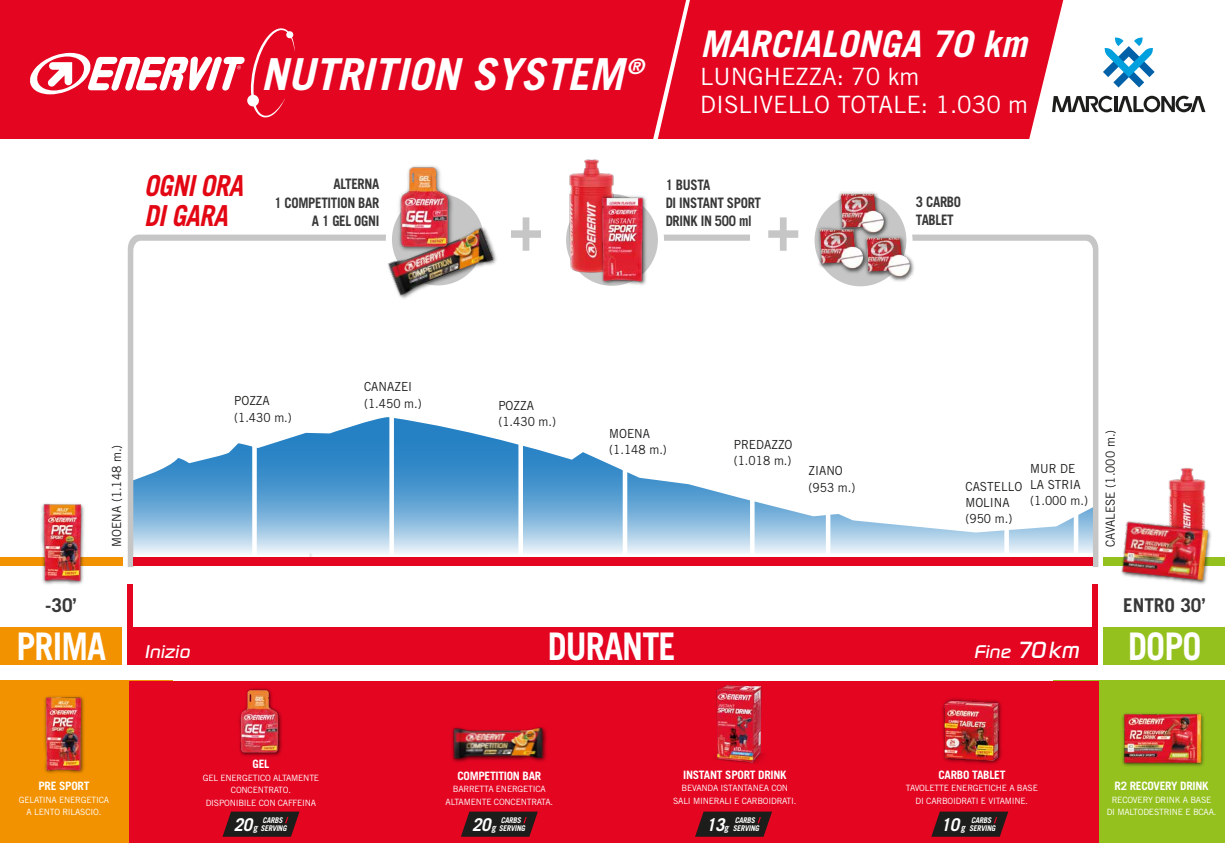
<style>
.page{position:relative;width:1225px;height:843px;background:#fff}
.page>*{position:absolute;margin:0;border:0;box-sizing:border-box;transform-origin:0 0}
.t1{font:700 61.25px "Trade Gothic LT Std";color:#c6c6c6;scale:.9 1}
.t2{font:italic 700 44.1px "Trade Gothic LT Std";color:#fff}
.t3{font:700 38.06px "Trade Gothic LT Std";letter-spacing:-.025em;color:#fff;scale:.9 1}
.t4{font:italic 700 36.75px "Trade Gothic LT Std";color:#fff}
.t5{font:italic 700 28.96px/29.8px "Trade Gothic LT Std";letter-spacing:-.025em;color:#e30613;scale:.9 1}
.t6{font:23.89px/28px "Trade Gothic LT Std";color:#fff}
.t7{font:700 18.99px "Trade Gothic LT Std";color:#383838}
.t8{font:italic 700 17.68px "Trade Gothic LT Std";letter-spacing:-.02em;color:#fff;scale:.95 1}
.t9{font:italic 700 17.41px "Digital Serial";color:#fff;scale:1.1 1}
.t10{font:700 14.44px/18.3px "Trade Gothic LT Std";letter-spacing:-.025em;color:#383838;scale:.9 1}
.t11{font:12.51px/16.1px "Trade Gothic LT Std";color:#1d1d1b;scale:.95 1}
.t12{font:700 11.55px "Trade Gothic LT Std";letter-spacing:-.025em;color:#fff}
.t13{font:8.66px/12.5px "Trade Gothic LT Std";letter-spacing:-.025em;color:#fff;text-align:center}
.t14{font:italic 700 7.88px/7.3px "Trade Gothic LT Std";letter-spacing:-.02em;color:#fff;scale:.95 1}
.s1{font-family:"Trade Gothic LT Std";font-style:normal;font-size:38.06px}
.s2{font-size:22.22px}
.s3{font-size:9.36px}
</style>
<div class="page">
<svg style="left:127px;top:234px;width:972px;height:333px"></svg>
<div style="left:482px;top:209px;width:84px;height:36px;background:#fff"></div>
<div style="left:751px;top:209px;width:65px;height:36px;background:#fff"></div>
<div style="left:750px;top:494px;width:5px;height:75px;background:#fff"></div>
<div style="left:252px;top:444px;width:5px;height:123px;background:#fff"></div>
<div style="left:389px;top:414px;width:5px;height:161px;background:#fff"></div>
<div style="left:518px;top:439px;width:5px;height:136px;background:#fff"></div>
<hr style="left:623px;top:468px;width:4px;height:103px;background:#fff">
<hr style="left:826px;top:512px;width:4px;height:59px;background:#fff">
<div style="left:0;top:0;width:1225px;height:138px;background:#e40521"></div>
<svg style="left:640px;top:0;width:60px;height:139px"></svg>
<svg style="left:251px;top:28px;width:44px;height:90px"></svg>
<div style="left:247px;top:95px;width:12px;height:11px;background:#fff;border-radius:50%"></div>
<div style="left:286px;top:31px;width:7px;height:7px;background:#fff;border-radius:50%"></div>
<svg style="left:30px;top:53px;width:215px;height:41px"></svg>
<div style="left:0;top:680px;width:173px;height:163px;background:#f39200"></div>
<div style="left:1053px;top:680px;width:172px;height:163px;background:#95c11f"></div>
<div style="left:133px;top:627px;width:960px;height:38px;background:#e40521"></div>
<div style="left:0;top:627px;width:122px;height:38px;background:#f39200"></div>
<div style="left:128px;top:584px;width:5px;height:80px;background:#e40521"></div>
<div style="left:1093px;top:584px;width:5px;height:80px;background:#e40521"></div>
<img style="left:279px;top:519px;width:64px;height:48px">
<div style="left:1103px;top:627px;width:122px;height:38px;background:#95c11f"></div>
<div style="left:0;top:557px;width:122px;height:9px;background:#f39200"></div>
<div style="left:1103px;top:557px;width:122px;height:9px;background:#95c11f"></div>
<div style="left:129px;top:681px;width:970px;height:162px;background:#e40521"></div>
<img style="left:41px;top:503px;width:43px;height:82px">
<img style="left:44px;top:696px;width:41px;height:78px">
<img style="left:1122px;top:713px;width:82px;height:53px">
<img style="left:1123px;top:714px;width:78px;height:50px">
<img style="left:375px;top:215px;width:133px;height:93px">
<div style="left:1004px;top:529px;width:5px;height:30px;background:#fff"></div>
<hr style="left:1074px;top:514px;width:4px;height:48px;background:#fff">
<div style="left:133px;top:557px;width:960px;height:9px;background:#e40521"></div>
<svg style="left:931px;top:812px;width:77px;height:25px;background:#35191b"></svg>
<svg style="left:695px;top:812px;width:77px;height:25px;background:#35191b"></svg>
<svg style="left:461px;top:812px;width:77px;height:25px;background:#35191b"></svg>
<img style="left:451px;top:727px;width:96px;height:36px">
<svg style="left:223px;top:812px;width:77px;height:25px;background:#35191b"></svg>
<img style="left:942px;top:698px;width:60px;height:67px">
<svg style="left:1029px;top:0;width:196px;height:139px;background:#e8d9de"></svg>
<img style="left:540px;top:159px;width:74px;height:128px">
<img style="left:1168px;top:468px;width:38px;height:50px">
<svg style="left:812px;top:191px;width:97px;height:98px"></svg>
<div style="left:808px;top:188px;width:105px;height:104px;border:6px solid #fff;border-radius:50%"></div>
<img style="left:836px;top:189px;width:55px;height:44px">
<img style="left:841px;top:194px;width:44px;height:39px">
<img style="left:815px;top:224px;width:55px;height:51px">
<img style="left:820px;top:229px;width:44px;height:40px">
<img style="left:862px;top:233px;width:55px;height:50px">
<img style="left:867px;top:238px;width:44px;height:39px">
<img style="left:577px;top:179px;width:92px;height:121px">
<img style="left:714px;top:685px;width:50px;height:79px">
<img style="left:385px;top:165px;width:79px;height:94px">
<img style="left:238px;top:688px;width:44px;height:68px">
<img style="left:1169px;top:518px;width:42px;height:66px">
<img style="left:1121px;top:521px;width:87px;height:61px">
<h2 class="t2" style="left:261px;top:47px;width:385px">NUTRITION SYSTEM <sup>®</sup></h2>
<h3 class="t4" style="left:700px;top:21px;width:328px">MARCIALONGA 70 km</h3>
<h3 class="t6" style="left:700px;top:62px;width:329px">LUNGHEZZA: 70 km<br>DISLIVELLO TOTALE: 1.030 m</h3>
<h3 class="t5" style="left:144px;top:172px;width:111px">OGNI ORA<br>DI GARA</h3>
<h3 class="t10" style="left:274px;top:175px;width:118px;text-align:right">ALTERNA<br>1 COMPETITION BAR<br>A 1 GEL OGNI</h3>
<h3 class="t10" style="left:666px;top:175px;width:107px">1 BUSTA<br>DI INSTANT SPORT<br>DRINK IN 500 ml</h3>
<h1 class="t1" style="left:509px;top:191px;width:38px">+</h1>
<h1 class="t1" style="left:767px;top:191px;width:38px">+</h1>
<h3 class="t10" style="left:916px;top:193px;width:52px">3 CARBO<br>TABLET</h3>
<h3 class="t11" style="left:109px;top:547px;width:109px;rotate:-90deg">MOENA (1.148 m.)</h3>
<h3 class="t11" style="left:234px;top:393px;width:62px">POZZA (1.430 m.)</h3>
<h3 class="t11" style="left:364px;top:379px;width:62px">CANAZEI (1.450 m.)</h3>
<h3 class="t11" style="left:498px;top:398px;width:62px">POZZA (1.430 m.)</h3>
<h3 class="t11" style="left:609px;top:425px;width:62px">MOENA (1.148 m.)</h3>
<h3 class="t11" style="left:734px;top:437px;width:63px">PREDAZZO (1.018 m.)</h3>
<h3 class="t11" style="left:809px;top:463px;width:51px">ZIANO (953 m.)</h3>
<h3 class="t11" style="left:965px;top:479px;width:61px">CASTELLO<br>MOLINA (950 m.)</h3>
<h3 class="t11" style="left:1030px;top:460px;width:62px">MUR DE<br>LA STRIA (1.000 m.)</h3>
<h3 class="t11" style="left:1102px;top:547px;width:125px;rotate:-90deg">CAVALESE (1.000 m.)</h3>
<h3 class="t7" style="left:45px;top:593px;width:33px">-30’</h3>
<h3 class="t7" style="left:1123px;top:593px;width:84px">ENTRO 30’</h3>
<h3 class="t9" style="left:16px;top:642px;width:159px"><span class="s1">PRIMA</span> Inizio</h3>
<h3 class="t3" style="left:548px;top:623px;width:144px">DURANTE</h3>
<h3 class="t9" style="left:974px;top:642px;width:97px">Fine <span class="s2">70km</span></h3>
<h3 class="t3" style="left:1128px;top:623px;width:83px">DOPO</h3>
<h3 class="t12" style="left:39px;top:779px;width:52px">PRE SPORT</h3>
<p class="t13" style="left:19px;top:793px;width:92px">GELATINA ENERGETICA<br>A LENTO RILASCIO.</p>
<h3 class="t12" style="left:253px;top:757px;width:18px">GEL</h3>
<p class="t13" style="left:203px;top:771px;width:118px">GEL ENERGETICO ALTAMENTE<br>CONCENTRATO.<br>DISPONIBILE CON CAFFEINA</p>
<h3 class="t8" style="left:234px;top:813px;width:26px">20<span class="s3">g</span></h3>
<p class="t14" style="left:260px;top:817px;width:29px">CARBS<br>SERVING</p>
<h3 class="t12" style="left:457px;top:768px;width:85px">COMPETITION BAR</h3>
<p class="t13" style="left:446px;top:783px;width:109px">BARRETTA ENERGETICA<br>ALTAMENTE CONCENTRATA.</p>
<h3 class="t8" style="left:472px;top:813px;width:26px">20<span class="s3">g</span></h3>
<p class="t14" style="left:499px;top:817px;width:29px">CARBS<br>SERVING</p>
<h3 class="t12" style="left:683px;top:768px;width:105px">INSTANT SPORT DRINK</h3>
<p class="t13" style="left:673px;top:782px;width:125px">BEVANDA ISTANTANEA CON<br>SALI MINERALI E CARBOIDRATI.</p>
<h3 class="t8" style="left:706px;top:813px;width:25px">13<span class="s3">g</span></h3>
<p class="t14" style="left:733px;top:817px;width:29px">CARBS<br>SERVING</p>
<h3 class="t12" style="left:938px;top:768px;width:69px">CARBO TABLET</h3>
<p class="t13" style="left:906px;top:782px;width:134px">TAVOLETTE ENERGETICHE A BASE<br>DI CARBOIDRATI E VITAMINE.</p>
<h3 class="t8" style="left:941px;top:813px;width:27px">10<span class="s3">g</span></h3>
<p class="t14" style="left:969px;top:817px;width:29px">CARBS<br>SERVING</p>
<h3 class="t12" style="left:1115px;top:779px;width:96px">R2 RECOVERY DRINK</h3>
<p class="t13" style="left:1107px;top:793px;width:111px">RECOVERY DRINK A BASE<br>DI MALTODESTRINE E BCAA.</p>
</div>
